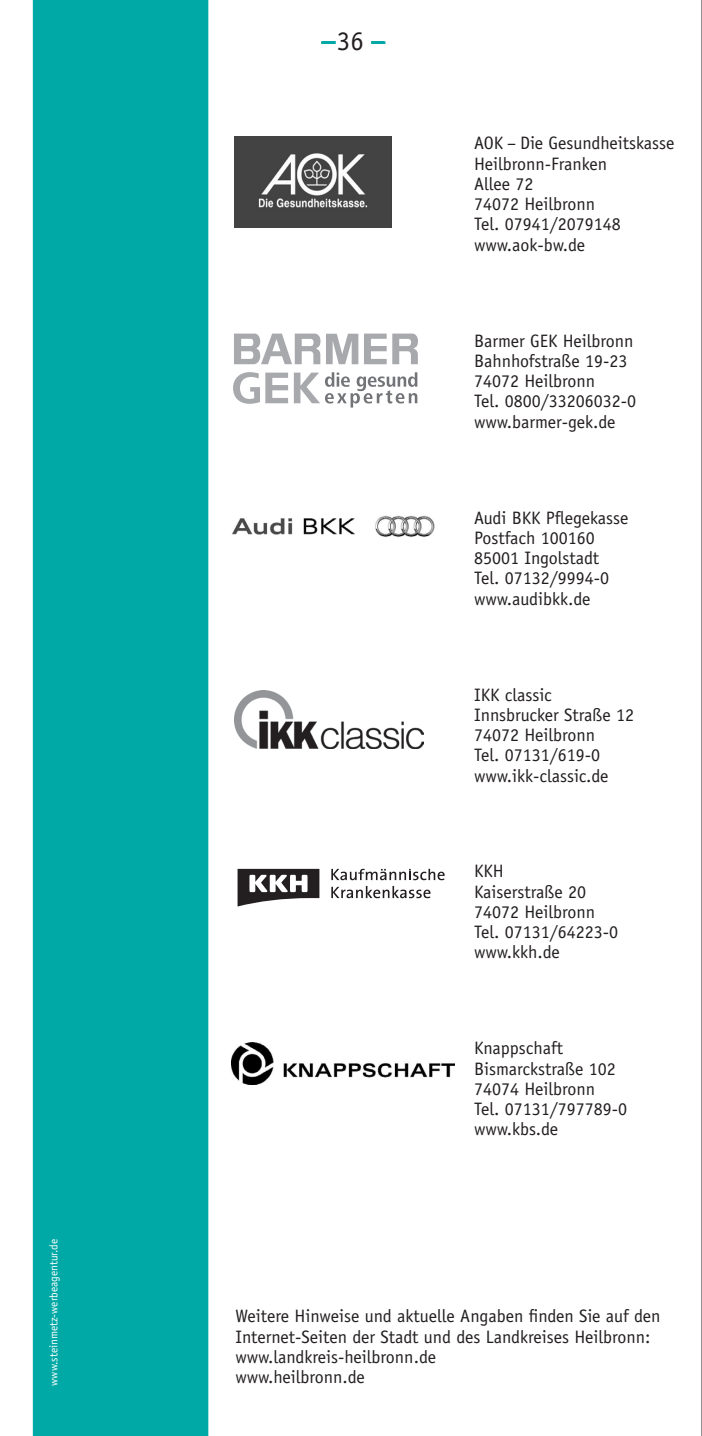
<style>
.page{position:relative;width:702px;height:1436px;background:#fff}
.page>*{position:absolute;margin:0;border:0;box-sizing:border-box;transform-origin:0 0}
.t1{font:27px "Officina Sans Std";color:#231f20}
.t2{font:18px/20.2px "Officina Sans Std";color:#231f20}
.t3{font:11.25px "Officina Sans Std";color:#fff}
</style>
<div class="page">
<div style="left:321px;top:41px;width:64px;height:3px;background:#00a9a5;border:2px solid #00a9a5"></div>
<div style="left:336px;top:38px;width:35px;height:14px;background:#fff"></div>
<div style="left:33px;top:0;width:175px;height:1435px;background:#00a9a5"></div>
<img style="left:235px;top:136px;width:156px;height:91px">
<svg style="left:392px;top:333px;width:26px;height:31px"></svg>
<svg style="left:364px;top:333px;width:22px;height:31px"></svg>
<svg style="left:326px;top:333px;width:32px;height:31px"></svg>
<svg style="left:234px;top:333px;width:86px;height:31px"></svg>
<svg style="left:233px;top:372px;width:55px;height:32px"></svg>
<svg style="left:294px;top:372px;width:123px;height:35px"></svg>
<img style="left:232px;top:515px;width:203px;height:22px">
<img style="left:235px;top:690px;width:188px;height:58px">
<img style="left:231px;top:1042px;width:223px;height:42px">
<svg style="left:237px;top:868px;width:82px;height:38px"></svg>
<svg style="left:331px;top:868px;width:113px;height:30px"></svg>
<hr style="left:701px;top:0;width:1px;height:1435px;background:#231f20">
<p class="t3" style="left:47px;top:1385px;width:148px;rotate:-90deg">www.steinmetz-werbeagentur.de</p>
<h1 class="t1" style="left:337px;top:25px;width:28px">36</h1>
<p class="t2" style="left:474px;top:133px;width:202px">AOK – Die Gesundheitskasse<br>Heilbronn-Franken<br>Allee 72<br>74072 Heilbronn<br>Tel. 07941/2079148 www.aok-bw.de</p>
<p class="t2" style="left:474px;top:330px;width:163px">Barmer GEK Heilbronn<br>Bahnhofstraße 19-23<br>74072 Heilbronn<br>Tel. 0800/33206032-0 www.barmer-gek.de</p>
<p class="t2" style="left:474px;top:507px;width:156px">Audi BKK Pflegekasse<br>Postfach 100160<br>85001 Ingolstadt<br>Tel. 07132/9994-0 www.audibkk.de</p>
<p class="t2" style="left:474px;top:684px;width:162px">IKK classic<br>Innsbrucker Straße 12<br>74072 Heilbronn<br>Tel. 07131/619-0 www.ikk-classic.de</p>
<p class="t2" style="left:474px;top:861px;width:145px">KKH<br>Kaiserstraße 20<br>74072 Heilbronn<br>Tel. 07131/64223-0 www.kkh.de</p>
<p class="t2" style="left:474px;top:1037px;width:154px">Knappschaft<br>Bismarckstraße 102<br>74074 Heilbronn<br>Tel. 07131/797789-0 www.kbs.de</p>
<p class="t2" style="left:235px;top:1305px;width:426px">Weitere Hinweise und aktuelle Angaben finden Sie auf den Internet-Seiten der Stadt und des Landkreises Heilbronn: www.landkreis-heilbronn.de<br>www.heilbronn.de</p>
</div>
